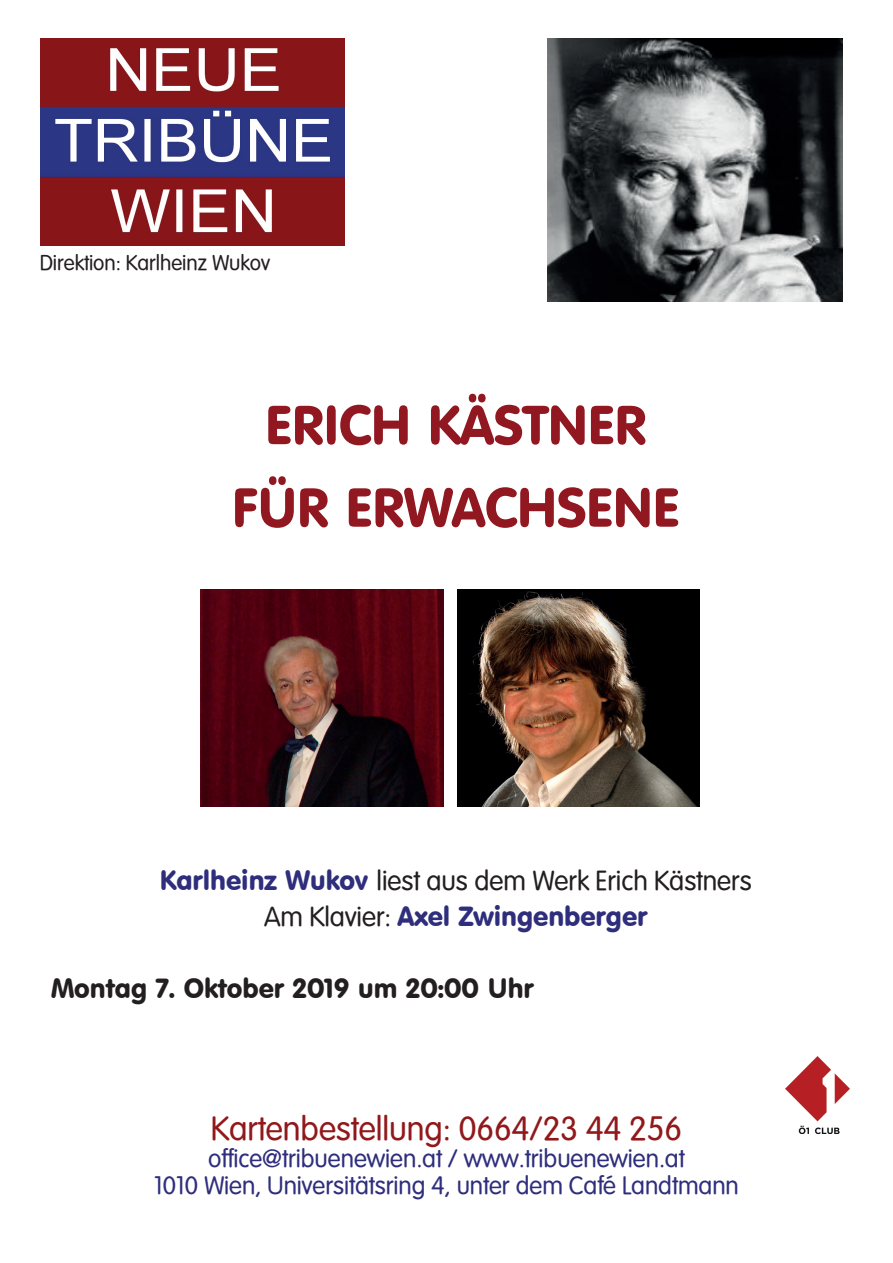
<style>
.page{position:relative;width:893px;height:1263px;background:#fff}
.page>*{position:absolute;margin:0;border:0;box-sizing:border-box;transform-origin:0 0}
.t1{font:54px/82.5px "VAG Rounded BT";letter-spacing:-.01em;color:#911821;text-align:center}
.t2{font:33px "VAG Rounded Lt Normal";color:#91181b}
.t3{font:27px "VAG Rounded Lt Normal";color:#231f20}
.t4{font:27px "VAG Rounded BT";color:#231f20}
.t5{font:27px "VAG Rounded BT";color:#2f2e7c}
.t6{font:24.75px/27px "VAG Rounded Lt Normal";color:#2f2e7c;text-align:center}
.t7{font:21px "VAG Rounded Lt Normal";color:#231f20}
.s1{font-family:"VAG Rounded BT";color:#2f2e7c}
.s2{font-family:"VAG Rounded Lt Normal";color:#231f20}
.s3{color:#2e2e7c}
</style>
<div class="page">
<img style="left:40px;top:39px;width:305px;height:207px">
<img style="left:785px;top:1057px;width:65px;height:76px">
<img style="left:201px;top:589px;width:243px;height:217px">
<img style="left:548px;top:39px;width:295px;height:263px">
<img style="left:458px;top:589px;width:241px;height:217px">
<p class="t7" style="left:40px;top:251px;width:232px">Direktion: Karlheinz Wukov</p>
<h1 class="t1" style="left:232px;top:383px;width:450px">erich kästner für erwachsene</h1>
<p class="t3" style="left:160px;top:865px;width:593px"><span class="s1">Karlheinz Wukov</span> liest aus dem Werk Erich Kästners</p>
<p class="t5" style="left:264px;top:899px;width:385px"><span class="s2">Am Klavier:</span> Axel Zwingenberger</p>
<p class="t4" style="left:51px;top:971px;width:485px">Montag 7. Oktober 2019 um 20:00 Uhr</p>
<h2 class="t2" style="left:211px;top:1109px;width:473px">Kartenbestellung: 0664/23 44 256</h2>
<p class="t6" style="left:154px;top:1145px;width:586px">office@tribuenewien.at / www.tribuenewien.at<br>1010 Wien, Universitätsring <span class="s3">4, u</span>nter dem Café Landtmann</p>
</div>
